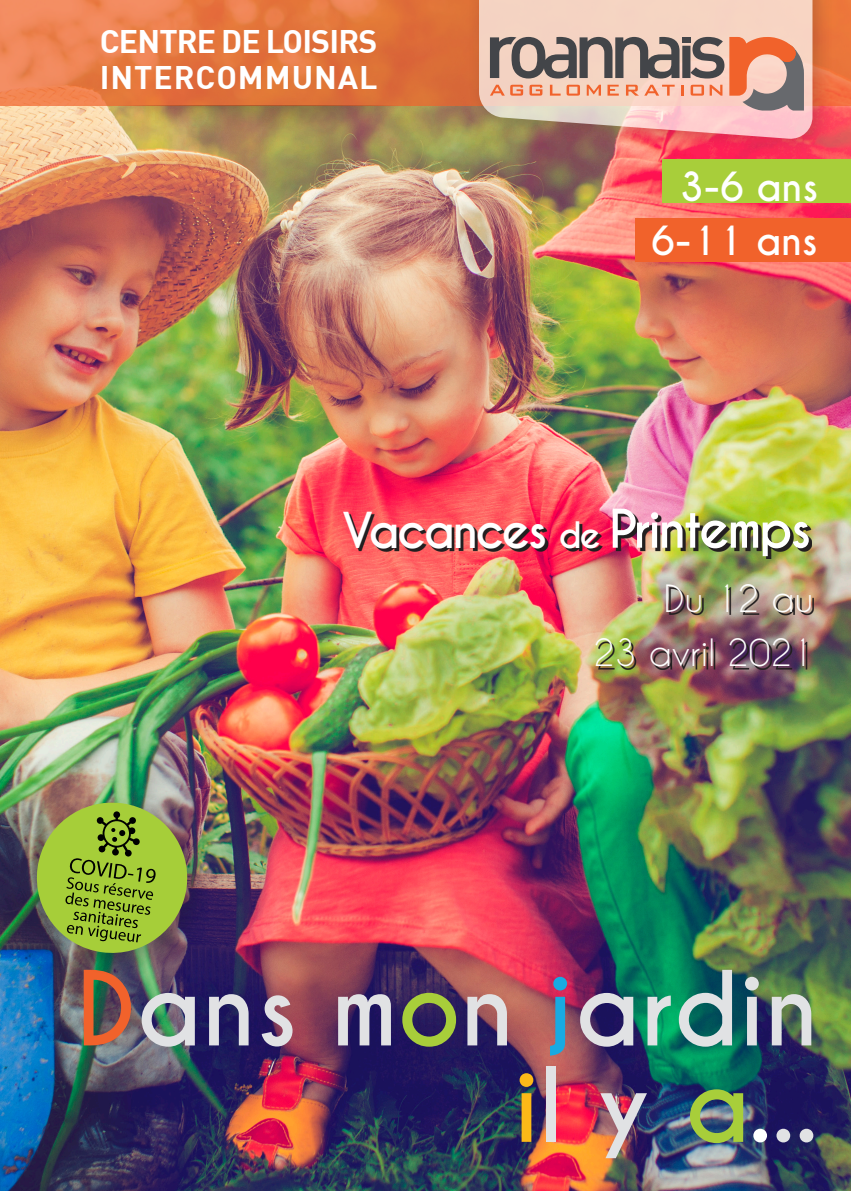
<style>
.page{position:relative;width:851px;height:1191px;background:#fff}
.page>*{position:absolute;margin:0;border:0;box-sizing:border-box;transform-origin:0 0}
.t1{font:700 96.8px "Caviar Dreams";color:#e1e2e4}
.t2{font:700 50px "Caviar Dreams";letter-spacing:-.055em;color:#fff}
.Titre{font:700 37.6px "Caviar Dreams";letter-spacing:-.01em;color:#fff}
.t3{font:35.2px "Caviar Dreams";color:#fff}
.t4{font:700 32px/36px "DIN";color:#fff}
.s1{font-size:46.4px}
.s2{font-size:34.2px}
.s3{color:#f1622b}
.s4{color:#a8ce3a}
.s5{color:#18aae2}
.s6{color:#fcb918}
.s7{color:#fff}
</style>
<div class="page">
<img style="left:0;top:106px;width:850px;height:1085px">
<svg style="left:0;top:0;width:850px;height:106px;background:#e57843"></svg>
<div style="left:467px;top:0;width:367px;height:158px;background:#231f20;opacity:.29"></div>
<svg style="left:479px;top:0;width:333px;height:140px;background:#eac2b4"></svg>
<div style="left:662px;top:159px;width:188px;height:44px;background:#a8ce3a"></div>
<div style="left:635px;top:218px;width:215px;height:44px;background:#f1622b"></div>
<img style="left:598px;top:586px;width:215px;height:84px">
<img style="left:346px;top:511px;width:465px;height:48px">
<svg style="left:116px;top:106px;width:288px;height:51px;background:#ae925a"></svg>
<svg style="left:490px;top:85px;width:14px;height:11px"></svg>
<svg style="left:510px;top:85px;width:13px;height:11px"></svg>
<svg style="left:529px;top:85px;width:13px;height:11px"></svg>
<svg style="left:550px;top:85px;width:10px;height:11px"></svg>
<svg style="left:566px;top:85px;width:14px;height:11px"></svg>
<svg style="left:586px;top:85px;width:15px;height:11px"></svg>
<svg style="left:607px;top:85px;width:11px;height:11px"></svg>
<svg style="left:626px;top:85px;width:12px;height:11px"></svg>
<svg style="left:644px;top:85px;width:30px;height:11px"></svg>
<svg style="left:680px;top:85px;width:3px;height:11px"></svg>
<svg style="left:690px;top:37px;width:113px;height:74px;background:#cc9684"></svg>
<div style="left:682px;top:37px;width:8px;height:6px;background:#434549"></div>
<div style="left:682px;top:46px;width:8px;height:32px;background:#434549"></div>
<svg style="left:490px;top:37px;width:189px;height:41px;background:#938580"></svg>
<div style="left:30px;top:795px;width:182px;height:182px;background:#231f20;opacity:.25"></div>
<img style="left:32px;top:797px;width:160px;height:160px">
<p class="t4" style="left:100px;top:22px;width:279px">CENTRE DE LOISIRS<br>INTERCOMMUNAL</p>
<p class="Titre" style="left:679px;top:164px;width:140px">3-6 ans</p>
<p class="Titre" style="left:651px;top:218px;width:168px">6-11 ans</p>
<p class="t2" style="left:342px;top:498px;width:470px"><span class="s1">Vacances</span> <span class="s2">de</span> Printemps</p>
<p class="t3" style="left:664px;top:577px;width:151px">Du 12 au</p>
<p class="t3" style="left:593px;top:632px;width:222px">23 avril 2021</p>
<p class="t1" style="left:77px;top:950px;width:743px"><span class="s3">D</span>ans m<span class="s4">o</span>n <span class="s5">j</span>ardin</p>
<p class="t1" style="left:513px;top:1046px;width:306px"><span class="s6">i</span>l y <span class="s4">a</span><span class="s7">.</span>..</p>
</div>
